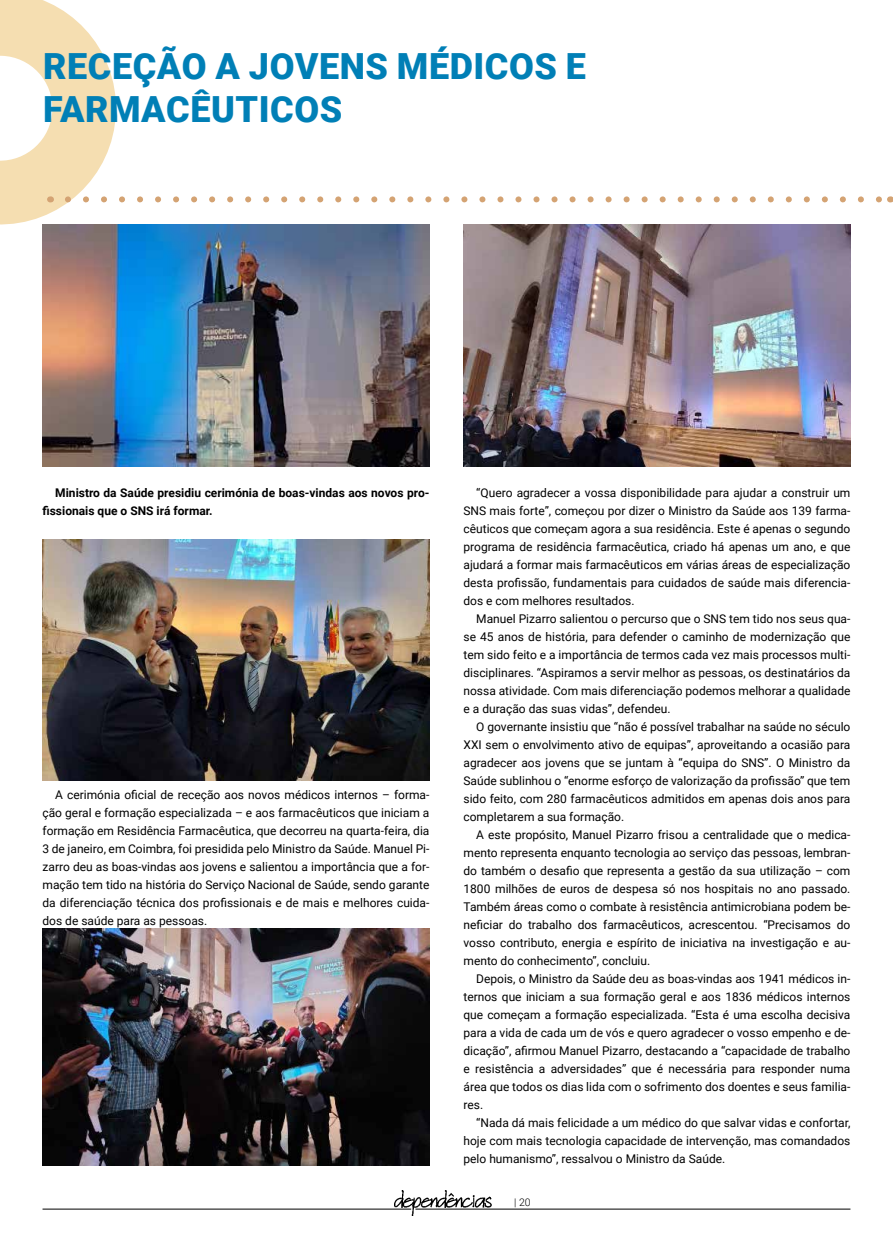
<style>
.page{position:relative;width:893px;height:1251px;background:#fff}
.page>*{position:absolute;margin:0;border:0;box-sizing:border-box;transform-origin:0 0}
.t1{font:900 36px/43.2px "Roboto";letter-spacing:.015em;color:#007fb6}
.t2{font:12px/18px "Roboto";color:#000;text-align:justify}
.t3{font:700 12px/18px "Roboto";color:#000}
.t4{font:300 10.5px "Roboto";color:#000}
</style>
<div class="page">
<img style="left:387px;top:1190px;width:110px;height:25px">
<hr style="left:43px;top:1208px;width:368px;height:1px;background:#000">
<hr style="left:415px;top:1208px;width:435px;height:1px;background:#000">
<div style="left:43px;top:447px;width:386px;height:24px;background:linear-gradient(to right,#fff,#fff)"></div>
<img style="left:43px;top:227px;width:386px;height:239px">
<img style="left:43px;top:539px;width:386px;height:241px">
<img style="left:43px;top:928px;width:386px;height:237px">
<svg style="left:463px;top:448px;width:387px;height:19px"></svg>
<img style="left:464px;top:227px;width:386px;height:239px">
<svg style="left:0;top:0;width:881px;height:227px"></svg>
<h1 class="t1" style="left:43px;top:43px;width:544px">RECEÇÃO A JOVENS MÉDICOS E<br>FARMACÊUTICOS</h1>
<p class="t3" style="left:43px;top:483px;width:388px;text-indent:13px">Ministro da Saúde presidiu cerimónia de boas-vindas aos novos pro&shy;fissionais que o SNS irá formar.</p>
<p class="t2" style="left:43px;top:784px;width:388px;text-indent:13px">A cerimónia oficial de receção aos novos médicos internos – forma&shy;ção geral e formação especializada – e aos farmacêuticos que iniciam a formação em Residência Farmacêutica, que decorreu na quarta-feira, dia 3 de janeiro, em Coimbra, foi presidida pelo Ministro da Saúde. Manuel Pi&shy;zarro deu as boas-vindas aos jovens e salientou a importância que a for&shy;mação tem tido na história do Serviço Nacional de Saúde, sendo garante da diferenciação técnica dos profissionais e de mais e melhores cuida&shy;dos de saúde para as pessoas.</p>
<p class="t2" style="left:463px;top:483px;width:388px;text-indent:13px">“Quero agradecer a vossa disponibilidade para ajudar a construir um SNS mais forte”, começou por dizer o Ministro da Saúde aos 139 farma&shy;cêuticos que começam agora a sua residência. Este é apenas o segundo programa de residência farmacêutica, criado há apenas um ano, e que ajudará a formar mais farmacêuticos em várias áreas de especialização desta profissão, fundamentais para cuidados de saúde mais diferencia&shy;dos e com melhores resultados.</p>
<p class="t2" style="left:463px;top:609px;width:388px;text-indent:13px">Manuel Pizarro salientou o percurso que o SNS tem tido nos seus qua&shy;se 45 anos de história, para defender o caminho de modernização que tem sido feito e a importância de termos cada vez mais processos multi&shy;disciplinares. “Aspiramos a servir melhor as pessoas, os destinatários da nossa atividade. Com mais diferenciação podemos melhorar a qualidade e a duração das suas vidas”, defendeu.</p>
<p class="t2" style="left:463px;top:717px;width:388px;text-indent:13px">O governante insistiu que “não é possível trabalhar na saúde no século XXI sem o envolvimento ativo de equipas”, aproveitando a ocasião para agradecer aos jovens que se juntam à “equipa do SNS”. O Ministro da Saúde sublinhou o “enorme esforço de valorização da profissão” que tem sido feito, com 280 farmacêuticos admitidos em apenas dois anos para completarem a sua formação.</p>
<p class="t2" style="left:463px;top:825px;width:388px;text-indent:13px">A este propósito, Manuel Pizarro frisou a centralidade que o medica&shy;mento representa enquanto tecnologia ao serviço das pessoas, lembran&shy;do também o desafio que representa a gestão da sua utilização – com 1800 milhões de euros de despesa só nos hospitais no ano passado.<br>Também áreas como o combate à resistência antimicrobiana podem be&shy;neficiar do trabalho dos farmacêuticos, acrescentou. “Precisamos do vosso contributo, energia e espírito de iniciativa na investigação e au&shy;mento do conhecimento”, concluiu.</p>
<p class="t2" style="left:463px;top:969px;width:388px;text-indent:13px">Depois, o Ministro da Saúde deu as boas-vindas aos 1941 médicos in&shy;ternos que iniciam a sua formação geral e aos 1836 médicos internos que começam a formação especializada. “Esta é uma escolha decisiva para a vida de cada um de vós e quero agradecer o vosso empenho e de&shy;dicação”, afirmou Manuel Pizarro, destacando a “capacidade de trabalho e resistência a adversidades” que é necessária para responder numa área que todos os dias lida com o sofrimento dos doentes e seus familia&shy;res.</p>
<p class="t2" style="left:463px;top:1113px;width:388px;text-indent:13px">“Nada dá mais felicidade a um médico do que salvar vidas e confortar, hoje com mais tecnologia capacidade de intervenção, mas comandados pelo humanismo”, ressalvou o Ministro da Saúde.</p>
<p class="t4" style="left:514px;top:1194px;width:18px">| 20</p>
</div>
